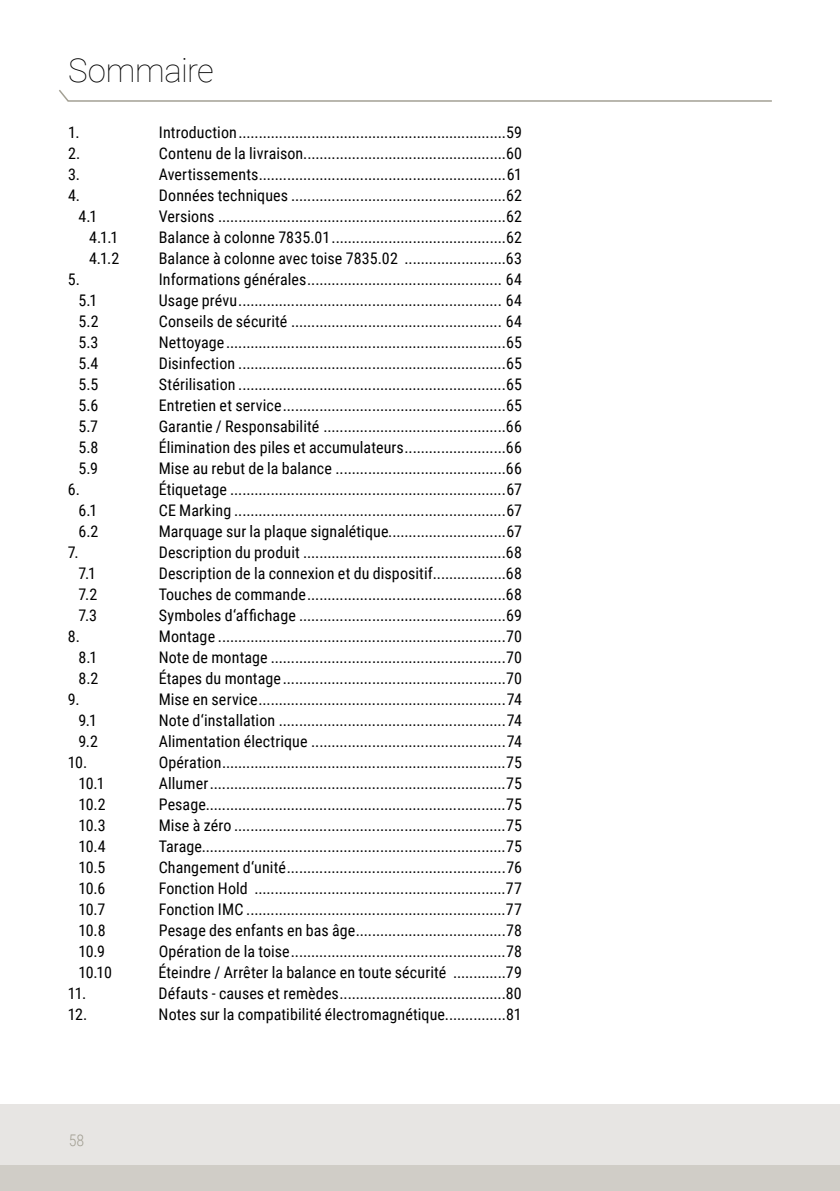
<style>
.page{position:relative;width:840px;height:1191px;background:#fff}
.page>*{position:absolute;margin:0;border:0;box-sizing:border-box;transform-origin:0 0}
.t1{font:100 33px "Roboto";letter-spacing:-.01em;color:#000}
.t2{font:16px "Roboto Condensed";letter-spacing:.005em;color:#000}
.t3{font:300 16px "Roboto Condensed";color:#a3a094}
</style>
<div class="page">
<div style="left:0;top:1104px;width:839px;height:73px;background:#e7e5e3"></div>
<div style="left:0;top:1164px;width:839px;height:27px;background:#d0cdc7"></div>
<svg style="left:59px;top:90px;width:713px;height:12px"></svg>
<h1 class="t1" style="left:68px;top:47px;width:147px">Sommaire</h1>
<p class="t2" style="left:68px;top:121px;width:13px">1.</p>
<p class="t2" style="left:159px;top:121px;width:364px">Introduction..................................................................59</p>
<p class="t2" style="left:68px;top:142px;width:14px">2.</p>
<p class="t2" style="left:159px;top:142px;width:364px">Contenu de la livraison..................................................60</p>
<p class="t2" style="left:68px;top:163px;width:14px">3.</p>
<p class="t2" style="left:159px;top:163px;width:364px">Avertissements.............................................................61</p>
<p class="t2" style="left:68px;top:184px;width:14px">4.</p>
<p class="t2" style="left:159px;top:184px;width:364px">Données techniques .....................................................62</p>
<p class="t2" style="left:78px;top:205px;width:20px">4.1</p>
<p class="t2" style="left:159px;top:205px;width:364px">Versions .......................................................................62</p>
<p class="t2" style="left:89px;top:226px;width:31px">4.1.1</p>
<p class="t2" style="left:159px;top:226px;width:364px">Balance à colonne 7835.01...........................................62</p>
<p class="t2" style="left:89px;top:247px;width:32px">4.1.2</p>
<p class="t2" style="left:159px;top:247px;width:364px">Balance à colonne avec toise 7835.02 .........................63</p>
<p class="t2" style="left:68px;top:268px;width:14px">5.</p>
<p class="t2" style="left:159px;top:268px;width:364px">Informations générales................................................ 64</p>
<p class="t2" style="left:78px;top:289px;width:20px">5.1</p>
<p class="t2" style="left:159px;top:289px;width:364px">Usage prévu................................................................. 64</p>
<p class="t2" style="left:78px;top:310px;width:22px">5.2</p>
<p class="t2" style="left:159px;top:310px;width:364px">Conseils de sécurité .................................................... 64</p>
<p class="t2" style="left:78px;top:331px;width:22px">5.3</p>
<p class="t2" style="left:159px;top:331px;width:364px">Nettoyage.....................................................................65</p>
<p class="t2" style="left:78px;top:352px;width:21px">5.4</p>
<p class="t2" style="left:159px;top:352px;width:364px">Disinfection ..................................................................65</p>
<p class="t2" style="left:78px;top:373px;width:21px">5.5</p>
<p class="t2" style="left:159px;top:373px;width:364px">Stérilisation ..................................................................65</p>
<p class="t2" style="left:78px;top:394px;width:21px">5.6</p>
<p class="t2" style="left:159px;top:394px;width:364px">Entretien et service.......................................................65</p>
<p class="t2" style="left:78px;top:415px;width:21px">5.7</p>
<p class="t2" style="left:159px;top:415px;width:364px">Garantie / Responsabilité .............................................66</p>
<p class="t2" style="left:78px;top:436px;width:21px">5.8</p>
<p class="t2" style="left:159px;top:436px;width:364px">Élimination des piles et accumulateurs.........................66</p>
<p class="t2" style="left:78px;top:457px;width:21px">5.9</p>
<p class="t2" style="left:159px;top:457px;width:364px">Mise au rebut de la balance ..........................................66</p>
<p class="t2" style="left:68px;top:478px;width:14px">6.</p>
<p class="t2" style="left:159px;top:478px;width:364px">Étiquetage ....................................................................67</p>
<p class="t2" style="left:78px;top:499px;width:20px">6.1</p>
<p class="t2" style="left:159px;top:499px;width:364px">CE Marking ...................................................................67</p>
<p class="t2" style="left:78px;top:520px;width:22px">6.2</p>
<p class="t2" style="left:159px;top:520px;width:364px">Marquage sur la plaque signalétique.............................67</p>
<p class="t2" style="left:68px;top:541px;width:12px">7.</p>
<p class="t2" style="left:159px;top:541px;width:364px">Description du produit ..................................................68</p>
<p class="t2" style="left:78px;top:562px;width:19px">7.1</p>
<p class="t2" style="left:159px;top:562px;width:364px">Description de la connexion et du dispositif..................68</p>
<p class="t2" style="left:78px;top:583px;width:20px">7.2</p>
<p class="t2" style="left:159px;top:583px;width:364px">Touches de commande.................................................68</p>
<p class="t2" style="left:78px;top:604px;width:20px">7.3</p>
<p class="t2" style="left:159px;top:604px;width:364px">Symboles d‘affichage ...................................................69</p>
<p class="t2" style="left:68px;top:625px;width:14px">8.</p>
<p class="t2" style="left:159px;top:625px;width:364px">Montage .......................................................................70</p>
<p class="t2" style="left:78px;top:646px;width:20px">8.1</p>
<p class="t2" style="left:159px;top:646px;width:364px">Note de montage ..........................................................70</p>
<p class="t2" style="left:78px;top:667px;width:22px">8.2</p>
<p class="t2" style="left:159px;top:667px;width:364px">Étapes du montage.......................................................70</p>
<p class="t2" style="left:68px;top:688px;width:13px">9.</p>
<p class="t2" style="left:159px;top:688px;width:364px">Mise en service.............................................................74</p>
<p class="t2" style="left:78px;top:709px;width:20px">9.1</p>
<p class="t2" style="left:159px;top:709px;width:364px">Note d‘installation ........................................................74</p>
<p class="t2" style="left:78px;top:730px;width:21px">9.2</p>
<p class="t2" style="left:159px;top:730px;width:364px">Alimentation électrique ................................................74</p>
<p class="t2" style="left:68px;top:751px;width:21px">10.</p>
<p class="t2" style="left:159px;top:751px;width:364px">Opération......................................................................75</p>
<p class="t2" style="left:78px;top:772px;width:28px">10.1</p>
<p class="t2" style="left:159px;top:772px;width:364px">Allumer.........................................................................75</p>
<p class="t2" style="left:78px;top:793px;width:29px">10.2</p>
<p class="t2" style="left:159px;top:793px;width:364px">Pesage..........................................................................75</p>
<p class="t2" style="left:78px;top:814px;width:29px">10.3</p>
<p class="t2" style="left:159px;top:814px;width:364px">Mise à zéro ...................................................................75</p>
<p class="t2" style="left:78px;top:835px;width:29px">10.4</p>
<p class="t2" style="left:159px;top:835px;width:364px">Tarage...........................................................................75</p>
<p class="t2" style="left:78px;top:856px;width:29px">10.5</p>
<p class="t2" style="left:159px;top:856px;width:364px">Changement d‘unité......................................................76</p>
<p class="t2" style="left:78px;top:877px;width:29px">10.6</p>
<p class="t2" style="left:159px;top:877px;width:364px">Fonction Hold ..............................................................77</p>
<p class="t2" style="left:78px;top:898px;width:28px">10.7</p>
<p class="t2" style="left:159px;top:898px;width:364px">Fonction IMC ................................................................77</p>
<p class="t2" style="left:78px;top:919px;width:29px">10.8</p>
<p class="t2" style="left:159px;top:919px;width:364px">Pesage des enfants en bas âge.....................................78</p>
<p class="t2" style="left:78px;top:940px;width:28px">10.9</p>
<p class="t2" style="left:158px;top:940px;width:364px">Opération de la toise.....................................................78</p>
<p class="t2" style="left:78px;top:961px;width:35px">10.10</p>
<p class="t2" style="left:158px;top:961px;width:364px">Éteindre / Arrêter la balance en toute sécurité .............79</p>
<p class="t2" style="left:68px;top:982px;width:20px">11.</p>
<p class="t2" style="left:158px;top:982px;width:364px">Défauts - causes et remèdes.........................................80</p>
<p class="t2" style="left:68px;top:1003px;width:21px">12.</p>
<p class="t2" style="left:158px;top:1003px;width:364px">Notes sur la compatibilité électromagnétique...............81</p>
<p class="t3" style="left:69px;top:1129px;width:17px">58</p>
</div>
